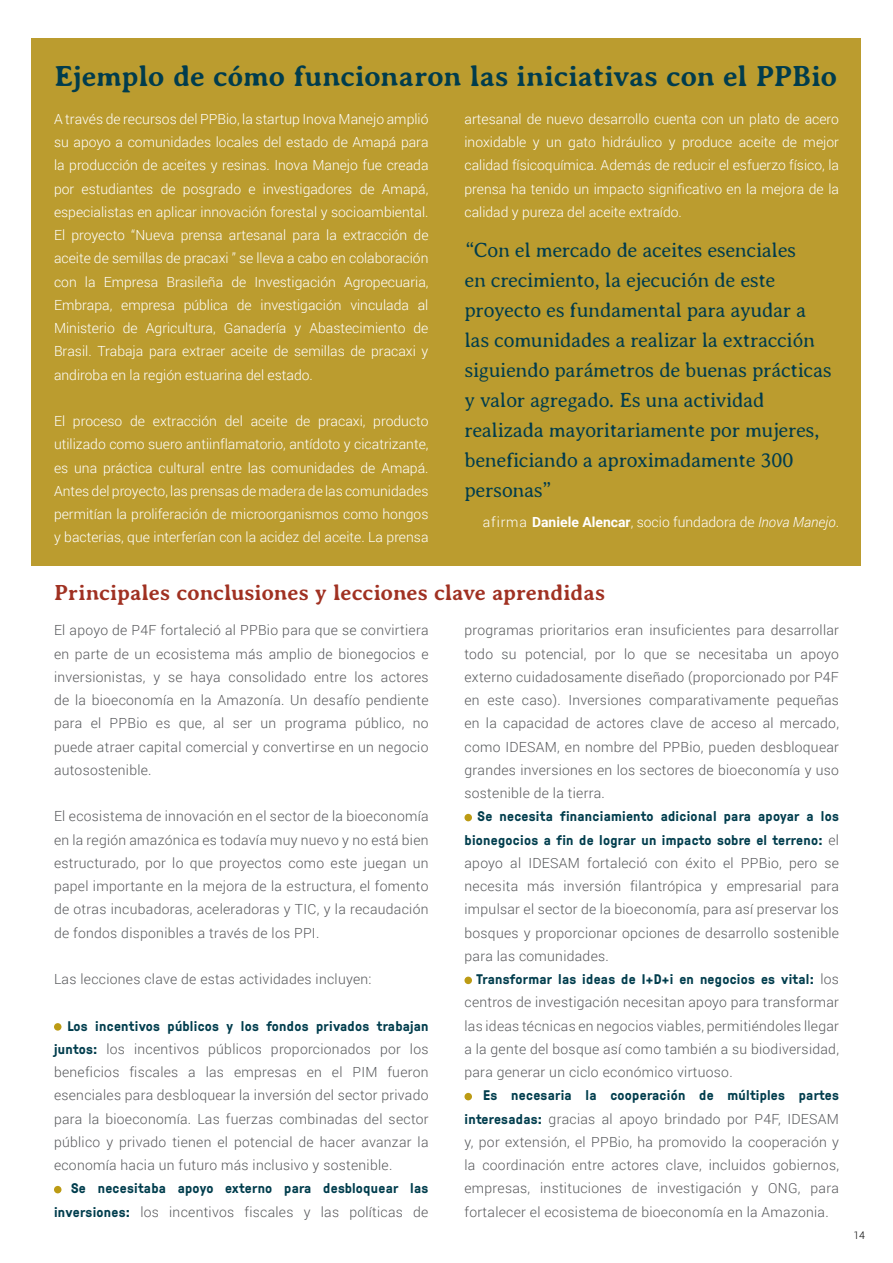
<style>
.page{position:relative;width:893px;height:1263px;background:#fff}
.page>*{position:absolute;margin:0;border:0;box-sizing:border-box;transform-origin:0 0}
.t1{font:700 29.85px "Averia Serif";letter-spacing:-.01em;color:#003c4d}
.t2{font:700 22.5px "Averia Serif";letter-spacing:-.01em;color:#a03122}
.t3{font:300 21px/30px "Averia Serif";letter-spacing:-.02em;color:#003c4d}
.t4{font:300 13.95px/23.2px "Roboto";letter-spacing:.02em;color:#57585b;text-align:justify}
.t5{font:300 13.95px/23.2px "Roboto";color:#fff;text-align:justify}
.t6{font:700 13.95px/23.2px "GT Pressura";letter-spacing:.02em;color:#003d4d;text-align:right}
.t7{font:300 10.5px "Roboto";color:#000}
.s1{font-weight:700}
.s2{font-style:italic}
.s3{font-family:"GT Pressura";font-weight:700;color:#003d4d}
.s4{font-family:"Roboto";font-weight:300;color:#57585b}
</style>
<div class="page">
<div style="left:32px;top:38px;width:829px;height:528px;background:#bb9c2f"></div>
<div style="left:54px;top:1023px;width:8px;height:8px;background:#bc9b14;border-radius:50%"></div>
<div style="left:54px;top:1186px;width:8px;height:7px;background:#bc9b14;border-radius:50%"></div>
<div style="left:464px;top:814px;width:8px;height:7px;background:#bc9b14;border-radius:50%"></div>
<div style="left:464px;top:976px;width:8px;height:8px;background:#bc9b14;border-radius:50%"></div>
<div style="left:464px;top:1093px;width:8px;height:7px;background:#bc9b14;border-radius:50%"></div>
<h1 class="t1" style="left:54px;top:60px;width:785px">Ejemplo de cómo funcionaron las iniciativas con el PPBio</h1>
<p class="t5" style="left:54px;top:108px;width:376px">A través de recursos del PPBio, la startup Inova Manejo amplió su apoyo a comunidades locales del estado de Amapá para la producción de aceites y resinas. Inova Manejo fue creada por estudiantes de posgrado e investigadores de Amapá, especialistas en aplicar innovación forestal y socioambiental.<br>El proyecto “Nueva prensa artesanal para la extracción de aceite de semillas de pracaxi ” se lleva a cabo en colaboración con la Empresa Brasileña de Investigación Agropecuaria, Embrapa, empresa pública de investigación vinculada al Ministerio de Agricultura, Ganadería y Abastecimiento de Brasil. Trabaja para extraer aceite de semillas de pracaxi y andiroba en la región estuarina del estado.</p>
<p class="t5" style="left:54px;top:410px;width:376px">El proceso de extracción del aceite de pracaxi, producto utilizado como suero antiinflamatorio, antídoto y cicatrizante, es una práctica cultural entre las comunidades de Amapá.<br>Antes del proyecto, las prensas de madera de las comunidades permitían la proliferación de microorganismos como hongos y bacterias, que interferían con la acidez del aceite. La prensa</p>
<p class="t5" style="left:464px;top:108px;width:376px">artesanal de nuevo desarrollo cuenta con un plato de acero inoxidable y un gato hidráulico y produce aceite de mejor calidad físicoquímica. Además de reducir el esfuerzo físico, la prensa ha tenido un impacto significativo en la mejora de la calidad y pureza del aceite extraído.</p>
<p class="t3" style="left:464px;top:237px;width:369px">“Con el mercado de aceites esenciales<br>en crecimiento, la ejecución de este proyecto es fundamental para ayudar a las comunidades a realizar la extracción siguiendo parámetros de buenas prácticas y valor agregado. Es una actividad realizada mayoritariamente por mujeres, beneficiando a aproximadamente 300 personas”</p>
<p class="t5" style="left:483px;top:511px;width:358px">afirma <span class="s1">Daniele Alencar</span>, socio fundadora de <span class="s2">Inova Manejo</span>.</p>
<h2 class="t2" style="left:54px;top:580px;width:553px">Principales conclusiones y lecciones clave aprendidas</h2>
<p class="t4" style="left:54px;top:619px;width:376px">El apoyo de P4F fortaleció al PPBio para que se convirtiera en parte de un ecosistema más amplio de bionegocios e inversionistas, y se haya consolidado entre los actores de la bioeconomía en la Amazonía. Un desafío pendiente para el PPBio es que, al ser un programa público, no puede atraer capital comercial y convertirse en un negocio autosostenible.</p>
<p class="t4" style="left:54px;top:806px;width:376px">El ecosistema de innovación en el sector de la bioeconomía en la región amazónica es todavía muy nuevo y no está bien estructurado, por lo que proyectos como este juegan un papel importante en la mejora de la estructura, el fomento de otras incubadoras, aceleradoras y TIC, y la recaudación de fondos disponibles a través de los PPI.</p>
<p class="t4" style="left:54px;top:968px;width:319px">Las lecciones clave de estas actividades incluyen:</p>
<p class="t6" style="left:67px;top:1015px;width:363px">Los incentivos públicos y los fondos privados trabajan</p>
<p class="t4" style="left:54px;top:1038px;width:376px"><span class="s3">juntos:</span> los incentivos públicos proporcionados por los beneficios fiscales a las empresas en el PIM fueron esenciales para desbloquear la inversión del sector privado para la bioeconomía. Las fuerzas combinadas del sector público y privado tienen el potencial de hacer avanzar la economía hacia un futuro más inclusivo y sostenible.</p>
<p class="t6" style="left:71px;top:1178px;width:359px">Se necesitaba apoyo externo para desbloquear las</p>
<p class="t4" style="left:54px;top:1201px;width:376px"><span class="s3">inversiones:</span> los incentivos fiscales y las políticas de</p>
<p class="t4" style="left:464px;top:619px;width:376px">programas prioritarios eran insuficientes para desarrollar todo su potencial, por lo que se necesitaba un apoyo externo cuidadosamente diseñado (proporcionado por P4F en este caso). Inversiones comparativamente pequeñas en la capacidad de actores clave de acceso al mercado, como IDESAM, en nombre del PPBio, pueden desbloquear grandes inversiones en los sectores de bioeconomía y uso sostenible de la tierra.</p>
<p class="t6" style="left:464px;top:806px;width:376px">Se necesita financiamiento adicional para apoyar a los bionegocios a fin de lograr un impacto sobre el terreno: <span class="s4">el</span></p>
<p class="t4" style="left:464px;top:852px;width:376px">apoyo al IDESAM fortaleció con éxito el PPBio, pero se necesita más inversión filantrópica y empresarial para impulsar el sector de la bioeconomía, para así preservar los bosques y proporcionar opciones de desarrollo sostenible para las comunidades.</p>
<p class="t6" style="left:477px;top:969px;width:364px">Transformar las ideas de I+D+i en negocios es vital: <span class="s4">los</span></p>
<p class="t4" style="left:464px;top:992px;width:376px">centros de investigación necesitan apoyo para transformar las ideas técnicas en negocios viables, permitiéndoles llegar a la gente del bosque así como también a su biodiversidad, para generar un ciclo económico virtuoso.</p>
<p class="t6" style="left:483px;top:1085px;width:357px">Es necesaria la cooperación de múltiples partes</p>
<p class="t4" style="left:464px;top:1108px;width:376px"><span class="s3">interesadas:</span> gracias al apoyo brindado por P4F, IDESAM y, por extensión, el PPBio, ha promovido la cooperación y la coordinación entre actores clave, incluidos gobiernos, empresas, instituciones de investigación y ONG, para fortalecer el ecosistema de bioeconomía en la Amazonia.</p>
<p class="t7" style="left:853px;top:1231px;width:13px">14</p>
</div>
